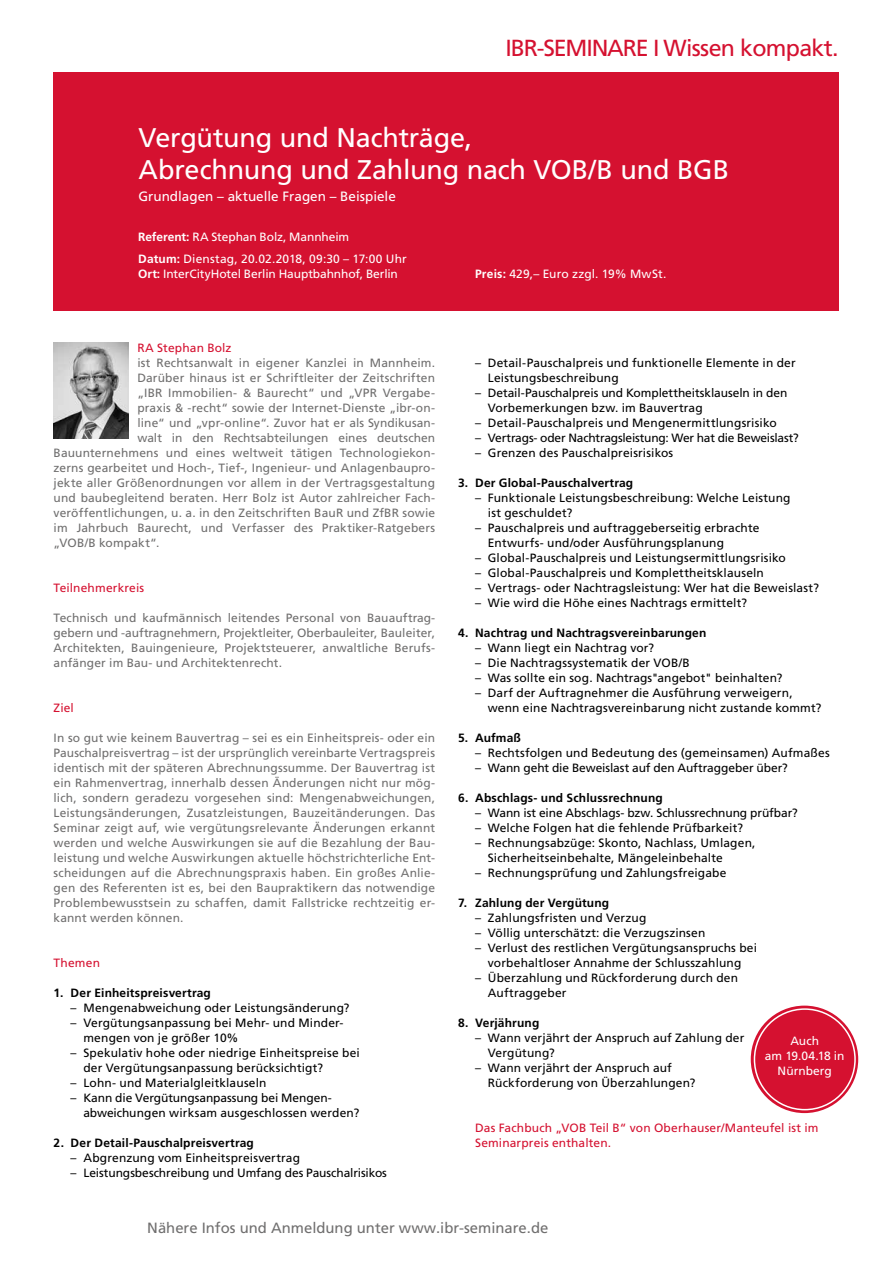
<style>
.page{position:relative;width:893px;height:1263px;background:#fff}
.page>*{position:absolute;margin:0;border:0;box-sizing:border-box;transform-origin:0 0}
.t1{font:27px/31.5px "Frutiger";letter-spacing:-.01em;color:#fff}
.t2{font:23.25px "Frutiger";letter-spacing:-.03em;color:#d51130}
.t3{font:14.85px "Frutiger";color:#706f6f}
.t4{font:13.5px "Frutiger";color:#fff}
.t5{font:12px/15px "Frutiger";letter-spacing:.01em;color:#000}
.t6{font:12px/15px "Frutiger";letter-spacing:.01em;color:#706f6f;text-align:justify}
.t7{font:700 12px "Frutiger";letter-spacing:.015em;color:#000}
.t8{font:12px/15px "Frutiger";letter-spacing:-.005em;color:#fff}
.t9{font:12px/15px "Frutiger";letter-spacing:.01em;color:#d51130}
.t10{font:12px "Frutiger";letter-spacing:-.02em;color:#000}
.t11{font:12px "Frutiger";letter-spacing:-.01em;color:#000}
.s1{font-weight:700}
</style>
<div class="page">
<div style="left:54px;top:72px;width:784px;height:238px;background:#d51130"></div>
<img style="left:54px;top:343px;width:74px;height:96px">
<div style="left:751px;top:1005px;width:107px;height:108px;background:#d51130;border-radius:50%"></div>
<div style="left:754px;top:1008px;width:102px;height:102px;border:2px solid #fff;border-radius:50%"></div>
<h2 class="t2" style="left:505px;top:34px;width:335px">IBR-SEMINARE I Wissen kompakt.</h2>
<h1 class="t1" style="left:138px;top:122px;width:592px">Vergütung und Nachträge,<br>Abrechnung und Zahlung nach VOB/B und BGB</h1>
<p class="t4" style="left:138px;top:188px;width:259px">Grundlagen – aktuelle Fragen – Beispiele</p>
<p class="t8" style="left:138px;top:225px;width:270px;line-height:22.5px"><span class="s1">Referent:</span> RA Stephan Bolz, Mannheim<br><span class="s1">Datum:</span> Dienstag, 20.02.2018, 09:30 – 17:00 Uhr</p>
<p class="t8" style="left:138px;top:267px;width:261px"><span class="s1">Ort:</span> InterCityHotel Berlin Hauptbahnhof, Berlin</p>
<p class="t8" style="left:475px;top:267px;width:193px"><span class="s1">Preis:</span> 429,– Euro zzgl. 19% MwSt.</p>
<p class="t9" style="left:137px;top:340px;width:96px">RA Stephan Bolz</p>
<p class="t6" style="left:137px;top:355px;width:299px">ist Rechtsanwalt in eigener Kanzlei in Mannheim.</p>
<p class="t6" style="left:137px;top:370px;width:299px">Darüber hinaus ist er Schriftleiter der Zeitschriften</p>
<p class="t6" style="left:137px;top:385px;width:299px">„IBR Immobilien- &amp; Baurecht“ und „VPR Vergabe-</p>
<p class="t6" style="left:137px;top:400px;width:299px">praxis &amp; -recht“ sowie der Internet-Dienste „ibr-on-</p>
<p class="t6" style="left:137px;top:415px;width:299px">line“ und „vpr-online“. Zuvor hat er als Syndikusan-</p>
<p class="t6" style="left:137px;top:430px;width:299px">walt in den Rechtsabteilungen eines deutschen</p>
<p class="t6" style="left:54px;top:445px;width:383px">Bauunternehmens und eines weltweit tätigen Technologiekon-</p>
<p class="t6" style="left:54px;top:460px;width:383px">zerns gearbeitet und Hoch-, Tief-, Ingenieur- und Anlagenbaupro-</p>
<p class="t6" style="left:54px;top:475px;width:383px">jekte aller Größenordnungen vor allem in der Vertragsgestaltung</p>
<p class="t6" style="left:54px;top:490px;width:383px">und baubegleitend beraten. Herr Bolz ist Autor zahlreicher Fach-</p>
<p class="t6" style="left:54px;top:505px;width:383px">veröffentlichungen, u. a. in den Zeitschriften BauR und ZfBR sowie</p>
<p class="t6" style="left:54px;top:520px;width:383px">im Jahrbuch Baurecht, und Verfasser des Praktiker-Ratgebers</p>
<p class="t6" style="left:54px;top:535px;width:107px">„VOB/B kompakt“.</p>
<p class="t9" style="left:54px;top:580px;width:92px">Teilnehmerkreis</p>
<p class="t6" style="left:54px;top:610px;width:383px">Technisch und kaufmännisch leitendes Personal von Bauauftrag&shy;gebern und -auftragnehmern, Projektleiter, Oberbauleiter, Bauleiter, Architekten, Bauingenieure, Projektsteuerer, anwaltliche Berufs&shy;anfänger im Bau- und Architektenrecht.</p>
<p class="t9" style="left:54px;top:700px;width:22px">Ziel</p>
<p class="t6" style="left:54px;top:730px;width:383px">In so gut wie keinem Bauvertrag – sei es ein Einheitspreis- oder ein Pauschalpreisvertrag – ist der ursprünglich vereinbarte Vertragspreis identisch mit der späteren Abrechnungssumme. Der Bauvertrag ist ein Rahmenvertrag, innerhalb dessen Änderungen nicht nur mög&shy;lich, sondern geradezu vorgesehen sind: Mengenabweichungen, Leistungsänderungen, Zusatzleistungen, Bauzeitänderungen. Das Seminar zeigt auf, wie vergütungsrelevante Änderungen erkannt werden und welche Auswirkungen sie auf die Bezahlung der Bau&shy;leistung und welche Auswirkungen aktuelle höchstrichterliche Ent&shy;scheidungen auf die Abrechnungspraxis haben. Ein großes Anlie&shy;gen des Referenten ist es, bei den Baupraktikern das notwendige Problembewusstsein zu schaffen, damit Fallstricke rechtzeitig er&shy;kannt werden können.</p>
<p class="t9" style="left:54px;top:955px;width:48px">Themen</p>
<p class="t7" style="left:54px;top:986px;width:159px">1. Der Einheitspreisvertrag</p>
<p class="t5" style="left:71px;top:1000px;width:280px">– Mengenabweichung oder Leistungsänderung?</p>
<p class="t5" style="left:83px;top:1015px;width:262px;text-indent:-13px">– Vergütungsanpassung bei Mehr- und Minder&shy;mengen von je größer 10%</p>
<p class="t5" style="left:83px;top:1045px;width:278px;text-indent:-13px">– Spekulativ hohe oder niedrige Einheitspreise bei der Vergütungsanpassung berücksichtigt?</p>
<p class="t5" style="left:71px;top:1075px;width:197px">– Lohn- und Materialgleitklauseln</p>
<p class="t5" style="left:83px;top:1090px;width:277px;text-indent:-13px">– Kann die Vergütungsanpassung bei Mengen&shy;abweichungen wirksam ausgeschlossen werden?</p>
<p class="t7" style="left:54px;top:1136px;width:202px">2. Der Detail-Pauschalpreisvertrag</p>
<p class="t5" style="left:71px;top:1150px;width:231px">– Abgrenzung vom Einheitspreisvertrag</p>
<p class="t11" style="left:71px;top:1166px;width:318px">– Leistungsbeschreibung und Umfang des Pauschalrisikos</p>
<p class="t5" style="left:488px;top:355px;width:309px;text-indent:-13px">– Detail-Pauschalpreis und funktionelle Elemente in der<br>Leistungsbeschreibung</p>
<p class="t5" style="left:488px;top:385px;width:301px;text-indent:-13px">– Detail-Pauschalpreis und Komplettheitsklauseln in den<br>Vorbemerkungen bzw. im Bauvertrag</p>
<p class="t5" style="left:475px;top:415px;width:303px">– Detail-Pauschalpreis und Mengenermittlungsrisiko</p>
<p class="t10" style="left:475px;top:431px;width:325px">– Vertrags- oder Nachtragsleistung: Wer hat die Beweislast?</p>
<p class="t5" style="left:475px;top:445px;width:200px">– Grenzen des Pauschalpreisrisikos</p>
<p class="t7" style="left:458px;top:476px;width:177px">3. Der Global-Pauschalvertrag</p>
<p class="t5" style="left:488px;top:490px;width:304px;text-indent:-13px">– Funktionale Leistungsbeschreibung: Welche Leistung ist geschuldet?</p>
<p class="t5" style="left:488px;top:520px;width:273px;text-indent:-13px">– Pauschalpreis und auftraggeberseitig erbrachte<br>Entwurfs- und/oder Ausführungsplanung</p>
<p class="t5" style="left:475px;top:550px;width:312px">– Global-Pauschalpreis und Leistungsermittlungsrisiko</p>
<p class="t5" style="left:475px;top:565px;width:290px">– Global-Pauschalpreis und Komplettheitsklauseln</p>
<p class="t5" style="left:475px;top:580px;width:345px">– Vertrags- oder Nachtragsleistung: Wer hat die Beweislast?</p>
<p class="t5" style="left:475px;top:595px;width:274px">– Wie wird die Höhe eines Nachtrags ermittelt?</p>
<p class="t7" style="left:458px;top:626px;width:250px">4. Nachtrag und Nachtragsvereinbarungen</p>
<p class="t5" style="left:475px;top:640px;width:181px">– Wann liegt ein Nachtrag vor?</p>
<p class="t5" style="left:475px;top:655px;width:216px">– Die Nachtragssystematik der VOB/B</p>
<p class="t5" style="left:475px;top:670px;width:309px">– Was sollte ein sog. Nachtrags"angebot" beinhalten?</p>
<p class="t5" style="left:488px;top:685px;width:335px;text-indent:-13px">– Darf der Auftragnehmer die Ausführung verweigern, wenn eine Nachtragsvereinbarung nicht zustande kommt?</p>
<p class="t7" style="left:458px;top:731px;width:64px">5. Aufmaß</p>
<p class="t5" style="left:475px;top:745px;width:356px">– Rechtsfolgen und Bedeutung des (gemeinsamen) Aufmaßes</p>
<p class="t5" style="left:475px;top:760px;width:314px">– Wann geht die Beweislast auf den Auftraggeber über?</p>
<p class="t7" style="left:458px;top:791px;width:206px">6. Abschlags- und Schlussrechnung</p>
<p class="t5" style="left:475px;top:805px;width:324px">– Wann ist eine Abschlags- bzw. Schlussrechnung prüfbar?</p>
<p class="t5" style="left:475px;top:820px;width:270px">– Welche Folgen hat die fehlende Prüfbarkeit?</p>
<p class="t5" style="left:488px;top:835px;width:269px;text-indent:-13px">– Rechnungsabzüge: Skonto, Nachlass, Umlagen,<br>Sicherheitseinbehalte, Mängeleinbehalte</p>
<p class="t5" style="left:475px;top:865px;width:253px">– Rechnungsprüfung und Zahlungsfreigabe</p>
<p class="t7" style="left:458px;top:896px;width:153px">7. Zahlung der Vergütung</p>
<p class="t5" style="left:475px;top:910px;width:173px">– Zahlungsfristen und Verzug</p>
<p class="t5" style="left:475px;top:925px;width:232px">– Völlig unterschätzt: die Verzugszinsen</p>
<p class="t5" style="left:475px;top:940px;width:283px;text-align:center">– Verlust des restlichen Vergütungsanspruchs bei vorbehaltloser Annahme der Schlusszahlung</p>
<p class="t5" style="left:488px;top:970px;width:252px;text-indent:-13px">– Überzahlung und Rückforderung durch den<br>Auftraggeber</p>
<p class="t7" style="left:458px;top:1016px;width:83px">8. Verjährung</p>
<p class="t5" style="left:488px;top:1030px;width:258px;text-indent:-13px">– Wann verjährt der Anspruch auf Zahlung der<br>Vergütung?</p>
<p class="t5" style="left:488px;top:1060px;width:209px;text-indent:-13px">– Wann verjährt der Anspruch auf<br>Rückforderung von Überzahlungen?</p>
<p class="t9" style="left:475px;top:1120px;width:345px">Das Fachbuch „VOB Teil B“ von Oberhauser/Manteufel ist im<br>Seminarpreis enthalten.</p>
<p class="t8" style="left:765px;top:1033px;width:81px;text-align:center">Auch<br>am 19.04.18 in<br>Nürnberg</p>
<p class="t3" style="left:147px;top:1219px;width:403px">Nähere Infos und Anmeldung unter www.ibr-seminare.de</p>
</div>
